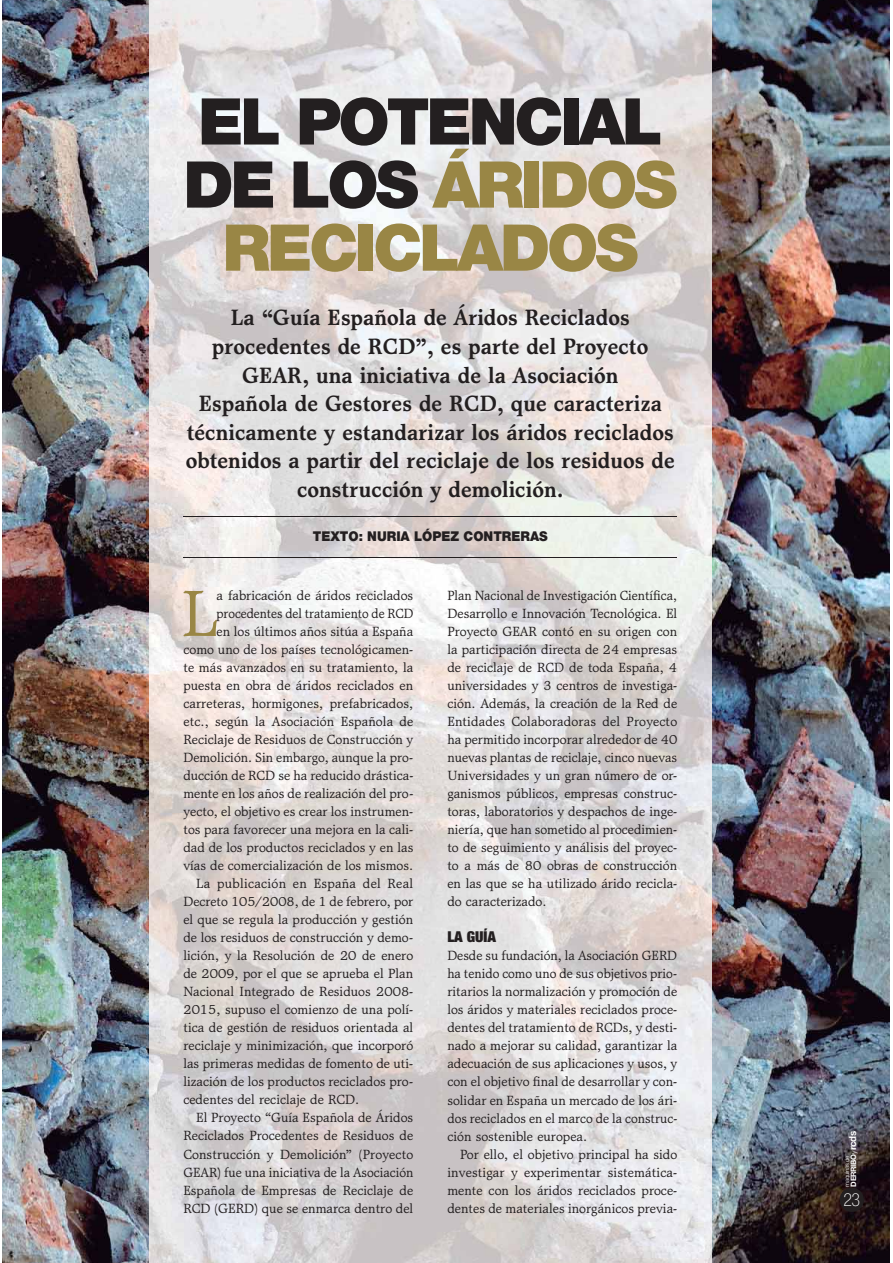
<style>
.page{position:relative;width:893px;height:1263px;background:#fff}
.page>*{position:absolute;margin:0;border:0;box-sizing:border-box;transform-origin:0 0}
.t1{font:66.15px "Matt Antique BT";color:#998645;scale:.95 1}
.t2{font:900 64.5px/63.2px "Helvetica Neue";letter-spacing:-.05em;color:#231f20;text-align:center}
.t3{font:700 22.5px/28.5px "Matt Antique BT";color:#231f20;text-align:center;scale:.95 1}
.t4{font:100 condensed 18px "Helvetica Neue";color:#fff}
.t5{font:900 expanded 15px "Helvetica Neue";color:#231f20}
.t6{font:13.5px/18px "Matt Antique BT";color:#231f20;text-align:justify;scale:.95 1}
.t7{font:13.5px/18px "Matt Antique BT";color:#231f20;text-align:justify;scale:.92 1}
.t8{font:13.5px/18px "Matt Antique BT";color:#231f20;text-align:justify;scale:.94 1}
.t9{font:13.5px "Matt Antique BT";color:#231f20;scale:.93 1}
.t10{font:13.5px "Matt Antique BT";color:#231f20;scale:.91 1}
.t11{font:13.5px "Matt Antique BT";letter-spacing:.02em;color:#231f20;scale:.95 1}
.t12{font:900 13.5px "Helvetica Neue";color:#231f20;scale:.95 1}
.t13{font:700 7.5px "Helvetica Neue";letter-spacing:-.04em;color:#fff}
.t14{font:300 6px "Helvetica Neue";letter-spacing:-.04em;color:#fff}
.s1{color:#998645}
.s2{font-weight:300}
.s3{font-size:9.75px}
</style>
<div class="page">
<img style="left:3px;top:0;width:886px;height:1262px">
<div style="left:840px;top:1188px;width:24px;height:24px;background:#231f20;border-radius:50%"></div>
<img style="left:149px;top:0;width:562px;height:1262px">
<hr style="left:183px;top:516px;width:494px;height:1px;background:#231f20">
<hr style="left:183px;top:557px;width:494px;height:1px;background:#231f20">
<h2 class="t2" style="left:183px;top:95px;width:495px">EL POTENCIAL<br>DE LOS <span class="s1">ÁRIDOS<br>RECICLADOS</span></h2>
<p class="t3" style="left:186px;top:303px;width:516px">La “Guía Española de Áridos Reciclados procedentes de RCD”, es parte del Proyecto GEAR, una iniciativa de la Asociación<br>Española de Gestores de RCD, que caracteriza técnicamente y estandarizar los áridos reciclados obtenidos a partir del reciclaje de los residuos de construcción y demolición.</p>
<p class="t12" style="left:313px;top:532px;width:249px">TEXTO: NURIA LÓPEZ CONTRERAS</p>
<h1 class="t1" style="left:182px;top:588px;width:40px">L</h1>
<p class="t6" style="left:217px;top:588px;width:209px">a fabricación de áridos reciclados</p>
<p class="t10" style="left:217px;top:608px;width:218px">procedentes del tratamiento de RCD</p>
<p class="t6" style="left:217px;top:624px;width:209px">en los últimos años sitúa a España</p>
<p class="t6" style="left:183px;top:642px;width:243px">como uno de los países tecnológicamen-</p>
<p class="t6" style="left:183px;top:660px;width:243px">te más avanzados en su tratamiento, la</p>
<p class="t6" style="left:183px;top:678px;width:243px">puesta en obra de áridos reciclados en</p>
<p class="t6" style="left:183px;top:696px;width:243px">carreteras, hormigones, prefabricados,</p>
<p class="t6" style="left:183px;top:714px;width:244px">etc., según la Asociación Española de</p>
<p class="t6" style="left:183px;top:732px;width:243px">Reciclaje de Residuos de Construcción y</p>
<p class="t8" style="left:183px;top:750px;width:246px">Demolición. Sin embargo, aunque la pro-</p>
<p class="t6" style="left:183px;top:768px;width:244px">ducción de RCD se ha reducido drástica-</p>
<p class="t6" style="left:183px;top:786px;width:243px">mente en los años de realización del pro-</p>
<p class="t6" style="left:183px;top:804px;width:243px">yecto, el objetivo es crear los instrumen-</p>
<p class="t6" style="left:183px;top:822px;width:243px">tos para favorecer una mejora en la cali-</p>
<p class="t6" style="left:183px;top:840px;width:243px">dad de los productos reciclados y en las</p>
<p class="t6" style="left:183px;top:858px;width:243px">vías de comercialización de los mismos.</p>
<p class="t11" style="left:196px;top:878px;width:230px">La publicación en España del Real</p>
<p class="t8" style="left:183px;top:894px;width:246px">Decreto 105/2008, de 1 de febrero, por</p>
<p class="t6" style="left:183px;top:912px;width:243px">el que se regula la producción y gestión</p>
<p class="t6" style="left:183px;top:930px;width:243px">de los residuos de construcción y demo-</p>
<p class="t6" style="left:183px;top:948px;width:243px">lición, y la Resolución de 20 de enero</p>
<p class="t6" style="left:183px;top:966px;width:243px">de 2009, por el que se aprueba el Plan</p>
<p class="t6" style="left:183px;top:984px;width:243px">Nacional Integrado de Residuos 2008-</p>
<p class="t6" style="left:183px;top:1002px;width:243px">2015, supuso el comienzo de una polí-</p>
<p class="t6" style="left:183px;top:1020px;width:243px">tica de gestión de residuos orientada al</p>
<p class="t6" style="left:183px;top:1038px;width:243px">reciclaje y minimización, que incorporó</p>
<p class="t6" style="left:183px;top:1056px;width:243px">las primeras medidas de fomento de uti-</p>
<p class="t6" style="left:183px;top:1074px;width:243px">lización de los productos reciclados pro-</p>
<p class="t6" style="left:183px;top:1092px;width:187px">cedentes del reciclaje de RCD.</p>
<p class="t6" style="left:196px;top:1110px;width:230px">El Proyecto “Guía Española de Áridos</p>
<p class="t6" style="left:183px;top:1128px;width:243px">Reciclados Procedentes de Residuos de</p>
<p class="t6" style="left:183px;top:1146px;width:243px">Construcción y Demolición” (Proyecto</p>
<p class="t9" style="left:183px;top:1167px;width:249px">GEAR) fue una iniciativa de la Asociación</p>
<p class="t6" style="left:183px;top:1182px;width:243px">Española de Empresas de Reciclaje de</p>
<p class="t6" style="left:183px;top:1200px;width:243px">RCD (GERD) que se enmarca dentro del</p>
<p class="t7" style="left:447px;top:588px;width:251px">Plan Nacional de Investigación Científica, Desarrollo e Innovación Tecnológica. El Proyecto GEAR contó en su origen con la participación directa de 24 empresas de reciclaje de RCD de toda España, 4 universidades y 3 centros de investiga&shy;ción. Además, la creación de la Red de Entidades Colaboradoras del Proyecto ha permitido incorporar alrededor de 40 nuevas plantas de reciclaje, cinco nuevas Universidades y un gran número de or&shy;ganismos públicos, empresas construc&shy;toras, laboratorios y despachos de inge&shy;niería, que han sometido al procedimien&shy;to de seguimiento y análisis del proyec&shy;to a más de 80 obras de construcción en las que se ha utilizado árido recicla&shy;do caracterizado.</p>
<p class="t5" style="left:447px;top:932px;width:50px">LA GUÍA</p>
<p class="t8" style="left:447px;top:948px;width:246px">Desde su fundación, la Asociación GERD ha tenido como uno de sus objetivos prio&shy;ritarios la normalización y promoción de los áridos y materiales reciclados proce&shy;dentes del tratamiento de RCDs, y desti&shy;nado a mejorar su calidad, garantizar la adecuación de sus aplicaciones y usos, y con el objetivo final de desarrollar y con&shy;solidar en España un mercado de los ári&shy;dos reciclados en el marco de la construc&shy;ción sostenible europea.</p>
<p class="t6" style="left:447px;top:1146px;width:243px;text-indent:13px">Por ello, el objetivo principal ha sido investigar y experimentar sistemática&shy;mente con los áridos reciclados proce&shy;dentes de materiales inorgánicos previa-</p>
<p class="t13" style="left:851px;top:1187px;width:57px;rotate:-90deg">DERRIBO<span class="s2">y</span><span class="s3">rcds</span></p>
<h3 class="t4" style="left:843px;top:1193px;width:18px">23</h3>
<p class="t14" style="left:845px;top:1187px;width:32px;rotate:-90deg">maquinas de</p>
</div>
